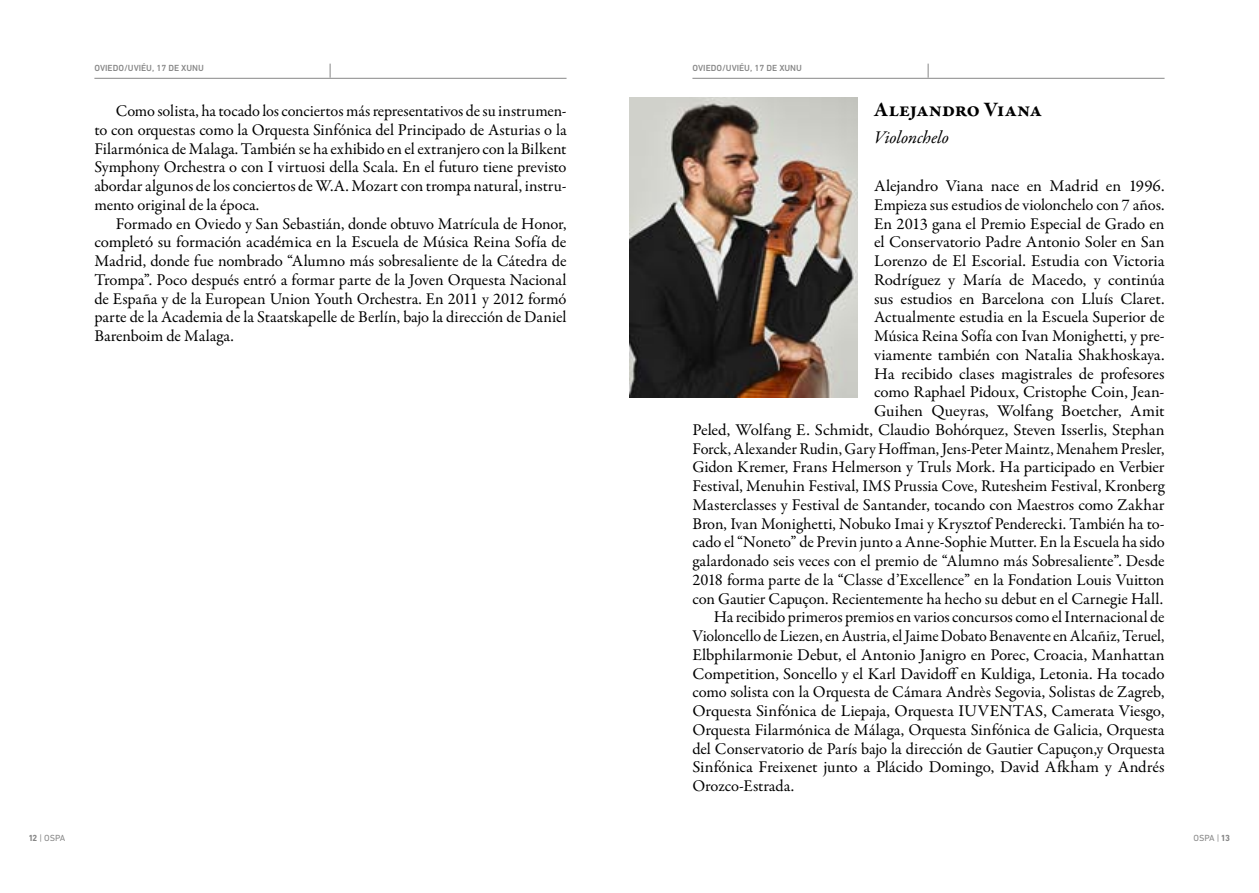
<style>
.page{position:relative;width:1259px;height:893px;background:#fff}
.page>*{position:absolute;margin:0;border:0;box-sizing:border-box;transform-origin:0 0}
.t1{font:700 21px "Garamond Premr Pro";letter-spacing:-.005em;color:#000}
.t2{font:italic 18px "Garamond Premr Pro";letter-spacing:-.005em;color:#000}
.t3{font:16.5px/18.8px "Garamond Premr Pro";letter-spacing:-.01em;color:#000;text-align:justify}
.t4{font:16.5px "Garamond Premr Pro";letter-spacing:.01em;color:#000}
.t5{font:500 9px "DIN Next W1 G";color:#878787}
.t6{font:9px "DIN Next W1 G";color:#878787}
.s1{font-weight:700}
</style>
<div class="page">
<img style="left:629px;top:97px;width:228px;height:300px">
<hr style="left:692px;top:78px;width:472px;height:1px;background:#878787">
<hr style="left:94px;top:78px;width:472px;height:1px;background:#878787">
<svg style="left:927px;top:64px;width:1px;height:14px"></svg>
<svg style="left:330px;top:64px;width:1px;height:14px"></svg>
<p class="t5" style="left:94px;top:63px;width:110px">OVIEDO/UVIÉU, 17 DE XUNU</p>
<p class="t5" style="left:692px;top:63px;width:110px">OVIEDO/UVIÉU, 17 DE XUNU</p>
<p class="t3" style="left:94px;top:102px;width:474px;text-indent:21px">Como solista, ha tocado los conciertos más representativos de su instrumen&shy;to con orquestas como la Orquesta Sinfónica del Principado de Asturias o la Filarmónica de Malaga. También se ha exhibido en el extranjero con la Bilkent Symphony Orchestra o con I virtuosi della Scala. En el futuro tiene previsto abordar algunos de los conciertos de W.A. Mozart con trompa natural, instru&shy;mento original de la época.</p>
<p class="t3" style="left:94px;top:214px;width:474px;text-indent:21px">Formado en Oviedo y San Sebastián, donde obtuvo Matrícula de Honor, completó su formación académica en la Escuela de Música Reina Sofía de Madrid, donde fue nombrado “Alumno más sobresaliente de la Cátedra de Trompa”. Poco después entró a formar parte de la Joven Orquesta Nacional de España y de la European Union Youth Orchestra. En 2011 y 2012 formó parte de la Academia de la Staatskapelle de Berlín, bajo la dirección de Daniel Barenboim de Malaga.</p>
<p class="t1" style="left:874px;top:97px;width:169px">Alejandro Viana</p>
<p class="t2" style="left:874px;top:126px;width:77px">Violonchelo</p>
<p class="t3" style="left:874px;top:177px;width:292px">Alejandro Viana nace en Madrid en 1996.</p>
<p class="t3" style="left:874px;top:196px;width:292px">Empieza sus estudios de violonchelo con 7 años.</p>
<p class="t3" style="left:874px;top:215px;width:292px">En 2013 gana el Premio Especial de Grado en</p>
<p class="t3" style="left:874px;top:233px;width:292px">el Conservatorio Padre Antonio Soler en San</p>
<p class="t4" style="left:874px;top:251px;width:292px">Lorenzo de El Escorial. Estudia con Victoria</p>
<p class="t3" style="left:874px;top:271px;width:292px">Rodríguez y María de Macedo, y continúa</p>
<p class="t3" style="left:874px;top:289px;width:292px">sus estudios en Barcelona con Lluís Claret.</p>
<p class="t3" style="left:874px;top:308px;width:292px">Actualmente estudia en la Escuela Superior de</p>
<p class="t3" style="left:874px;top:327px;width:292px">Música Reina Sofía con Ivan Monighetti, y pre-</p>
<p class="t3" style="left:874px;top:346px;width:292px">viamente también con Natalia Shakhoskaya.</p>
<p class="t3" style="left:874px;top:364px;width:292px">Ha recibido clases magistrales de profesores</p>
<p class="t3" style="left:874px;top:383px;width:292px">como Raphael Pidoux, Cristophe Coin, Jean-</p>
<p class="t3" style="left:874px;top:402px;width:292px">Guihen Queyras, Wolfang Boetcher, Amit</p>
<p class="t3" style="left:692px;top:421px;width:473px">Peled, Wolfang E. Schmidt, Claudio Bohórquez, Steven Isserlis, Stephan</p>
<p class="t3" style="left:692px;top:440px;width:474px">Forck, Alexander Rudin, Gary Hoffman, Jens-Peter Maintz, Menahem Presler,</p>
<p class="t3" style="left:692px;top:458px;width:474px">Gidon Kremer, Frans Helmerson y Truls Mork. Ha participado en Verbier</p>
<p class="t3" style="left:692px;top:477px;width:473px">Festival, Menuhin Festival, IMS Prussia Cove, Rutesheim Festival, Kronberg</p>
<p class="t3" style="left:692px;top:496px;width:474px">Masterclasses y Festival de Santander, tocando con Maestros como Zakhar</p>
<p class="t3" style="left:692px;top:515px;width:473px">Bron, Ivan Monighetti, Nobuko Imai y Krysztof Penderecki. También ha to-</p>
<p class="t3" style="left:692px;top:533px;width:474px">cado el “Noneto” de Previn junto a Anne-Sophie Mutter. En la Escuela ha sido</p>
<p class="t3" style="left:692px;top:552px;width:474px">galardonado seis veces con el premio de “Alumno más Sobresaliente”. Desde</p>
<p class="t3" style="left:692px;top:571px;width:473px">2018 forma parte de la “Classe d’Excellence” en la Fondation Louis Vuitton</p>
<p class="t3" style="left:692px;top:589px;width:472px">con Gautier Capuçon. Recientemente ha hecho su debut en el Carnegie Hall.</p>
<p class="t3" style="left:713px;top:608px;width:452px">Ha recibido primeros premios en varios concursos como el Internacional de</p>
<p class="t3" style="left:692px;top:627px;width:473px">Violoncello de Liezen, en Austria, el Jaime Dobato Benavente en Alcañiz, Teruel,</p>
<p class="t3" style="left:692px;top:646px;width:474px">Elbphilarmonie Debut, el Antonio Janigro en Porec, Croacia, Manhattan</p>
<p class="t3" style="left:692px;top:665px;width:473px">Competition, Soncello y el Karl Davidoff en Kuldiga, Letonia. Ha tocado</p>
<p class="t3" style="left:692px;top:683px;width:473px">como solista con la Orquesta de Cámara Andrès Segovia, Solistas de Zagreb,</p>
<p class="t3" style="left:692px;top:702px;width:473px">Orquesta Sinfónica de Liepaja, Orquesta IUVENTAS, Camerata Viesgo,</p>
<p class="t3" style="left:692px;top:721px;width:474px">Orquesta Filarmónica de Málaga, Orquesta Sinfónica de Galicia, Orquesta</p>
<p class="t3" style="left:692px;top:740px;width:474px">del Conservatorio de París bajo la dirección de Gautier Capuçon,y Orquesta</p>
<p class="t3" style="left:692px;top:758px;width:473px">Sinfónica Freixenet junto a Plácido Domingo, David Afkham y Andrés</p>
<p class="t3" style="left:692px;top:777px;width:103px">Orozco-Estrada.</p>
<p class="t6" style="left:29px;top:833px;width:38px"><span class="s1">12</span> | OSPA</p>
<p class="t6" style="left:1193px;top:833px;width:38px">OSPA | <span class="s1">13</span></p>
</div>
